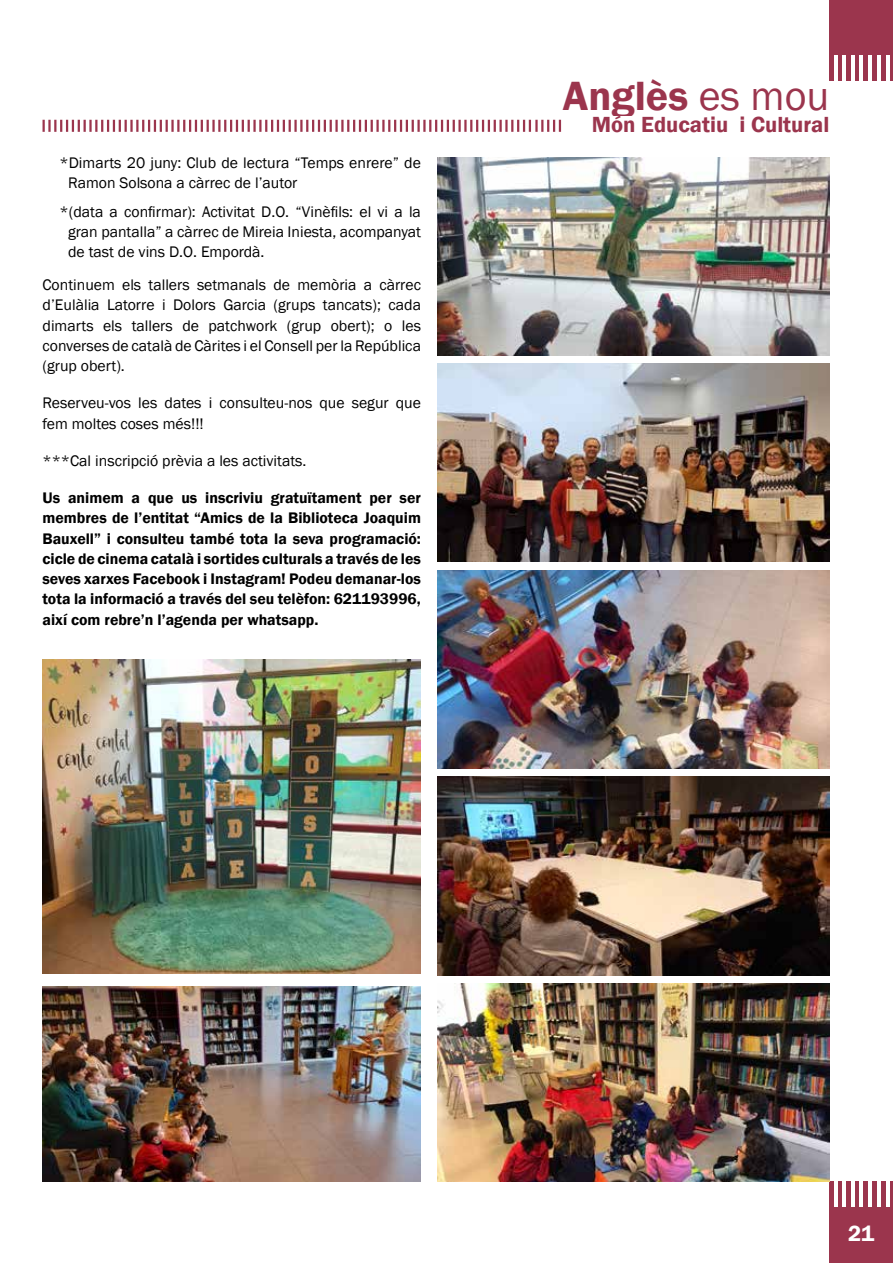
<style>
.page{position:relative;width:893px;height:1263px;background:#fff}
.page>*{position:absolute;margin:0;border:0;box-sizing:border-box;transform-origin:0 0}
.t1{font:600 42px "Franklin Gothic";color:#9b354d}
.t2{font:600 22.5px "Franklin Gothic";color:#9b354d}
.t3{font:600 22.5px "Franklin Gothic";color:#fff}
.t4{font:15.75px/20.2px "Franklin Gothic";color:#000}
.t5{font:600 15.75px/20.2px "Franklin Gothic";color:#000;text-align:justify}
.s1{font-weight:400}
</style>
<div class="page">
<div style="left:829px;top:1181px;width:64px;height:82px;background:#9b354d"></div>
<hr style="left:834px;top:1181px;width:4px;height:26px;background:#fff">
<hr style="left:842px;top:1181px;width:4px;height:26px;background:#fff">
<hr style="left:851px;top:1181px;width:4px;height:26px;background:#fff">
<hr style="left:859px;top:1181px;width:4px;height:26px;background:#fff">
<hr style="left:868px;top:1181px;width:4px;height:26px;background:#fff">
<hr style="left:877px;top:1181px;width:4px;height:26px;background:#fff">
<hr style="left:886px;top:1181px;width:4px;height:26px;background:#fff">
<div style="left:829px;top:0;width:64px;height:81px;background:#9b354d"></div>
<hr style="left:834px;top:55px;width:4px;height:26px;background:#fff">
<hr style="left:842px;top:55px;width:4px;height:26px;background:#fff">
<hr style="left:851px;top:55px;width:4px;height:26px;background:#fff">
<hr style="left:859px;top:55px;width:4px;height:26px;background:#fff">
<hr style="left:868px;top:55px;width:4px;height:26px;background:#fff">
<hr style="left:877px;top:55px;width:4px;height:26px;background:#fff">
<hr style="left:886px;top:55px;width:4px;height:26px;background:#fff">
<svg style="left:43px;top:120px;width:519px;height:12px"></svg>
<img style="left:43px;top:659px;width:378px;height:315px">
<img style="left:43px;top:986px;width:378px;height:195px">
<img style="left:438px;top:157px;width:391px;height:198px">
<img style="left:438px;top:364px;width:391px;height:198px">
<img style="left:438px;top:570px;width:391px;height:198px">
<img style="left:438px;top:777px;width:391px;height:198px">
<img style="left:438px;top:984px;width:391px;height:198px">
<p class="t4" style="left:68px;top:152px;width:354px;text-indent:-9px">*Dimarts 20 juny: Club de lectura “Temps enrere” de<br>Ramon Solsona a càrrec de l’autor</p>
<p class="t4" style="left:68px;top:201px;width:354px;text-align:justify;text-indent:-9px">*(data a confirmar): Activitat D.O. “Vinèfils: el vi a la gran pantalla” a càrrec de Mireia Iniesta, acompanyat de tast de vins D.O. Empordà.</p>
<p class="t4" style="left:43px;top:275px;width:380px;text-align:justify">Continuem els tallers setmanals de memòria a càrrec d’Eulàlia Latorre i Dolors Garcia (grups tancats); cada dimarts els tallers de patchwork (grup obert); o les converses de català de Càrites i el Consell per la República (grup obert).</p>
<p class="t4" style="left:43px;top:393px;width:380px">Reserveu-vos les dates i consulteu-nos que segur que fem moltes coses més!!!</p>
<p class="t4" style="left:43px;top:451px;width:266px">***Cal inscripció prèvia a les activitats.</p>
<p class="t5" style="left:43px;top:488px;width:380px">Us animem a que us inscriviu gratuïtament per ser membres de l’entitat “Amics de la Biblioteca Joaquim Bauxell” i consulteu també tota la seva programació: cicle de cinema català i sortides culturals a través de les seves xarxes Facebook i Instagram! Podeu demanar-los tota la informació a través del seu telèfon: 621193996, així com rebre’n l’agenda per whatsapp.</p>
<h1 class="t1" style="left:563px;top:70px;width:268px">Anglès <span class="s1">es mou</span></h1>
<h2 class="t2" style="left:592px;top:110px;width:239px">Món Educatiu i Cultural</h2>
<h2 class="t3" style="left:848px;top:1220px;width:28px">21</h2>
</div>
